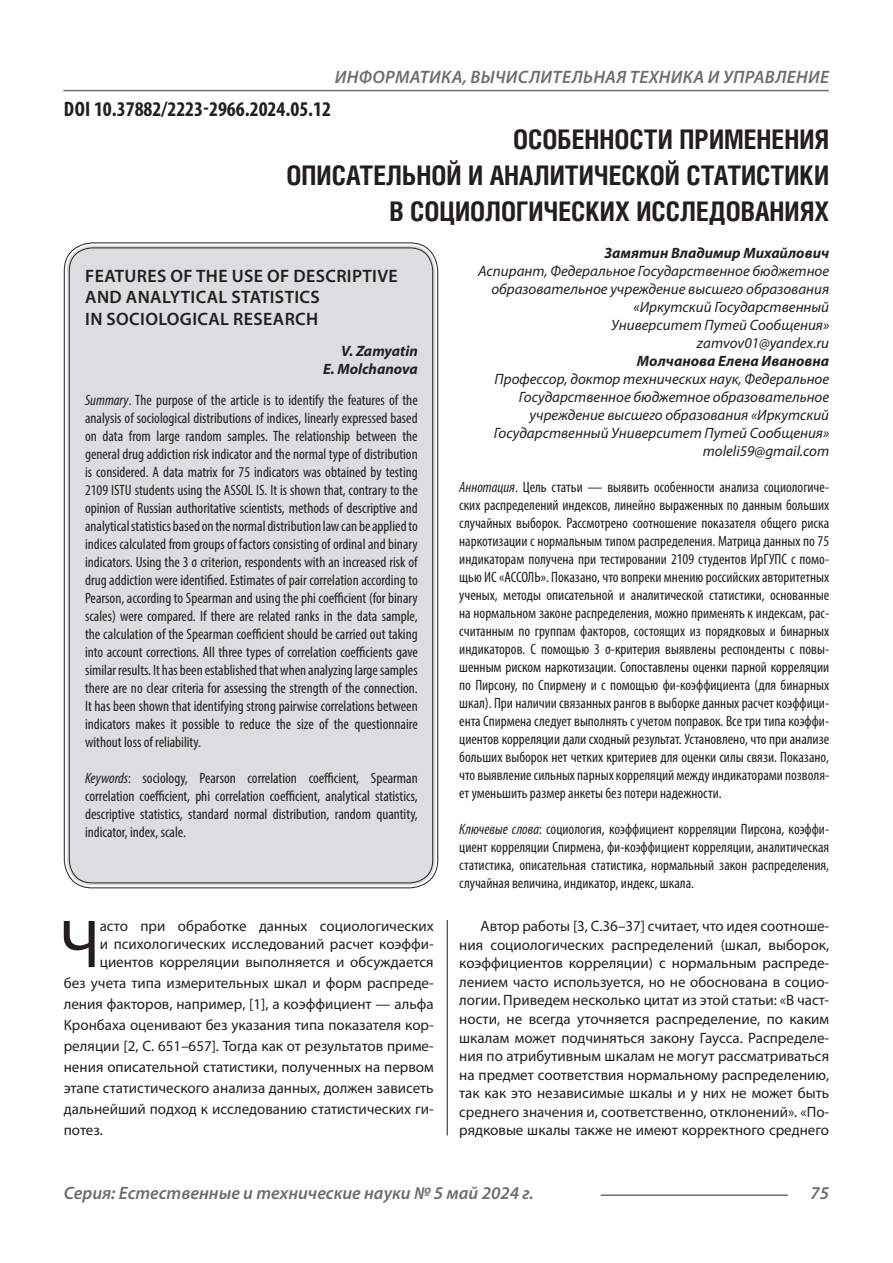
<style>
.page{position:relative;width:893px;height:1263px;background:#fff}
.page>*{position:absolute;margin:0;border:0;box-sizing:border-box;transform-origin:0 0}
.Статья_текст_первый{font:68.4px "Myriad Pro";color:#231f20}
.Статья_название{font:700 27px/36px "Helios Cond C";color:#231f20;text-align:right}
.ДОИ{font:700 condensed 21px "Myriad Pro";color:#231f20}
.t1{font:italic 600 18px "Myriad Pro";letter-spacing:.005em;color:#6c6d70}
.Статья_название_англ{font:600 18px/21.6px "Myriad Pro";letter-spacing:.02em;color:#231f20}
.Статья_аннотация_анг{font:condensed 15px/18px "Myriad Pro";color:#231f20;text-align:justify}
.Статья_аннотация_тек{font:condensed 15px/18px "Myriad Pro";color:#231f20;text-align:justify}
.Статья_текст{font:15px/18.6px "Myriad Pro";color:#231f20;text-align:justify}
.Статья_текст_первый-2{font:15px/21px "Myriad Pro";color:#231f20;text-align:justify}
.Статья_автор_инфо{font:italic 15px/18px "Myriad Pro";color:#231f20;text-align:right}
.Статья_автор_инфо-2{font:italic 700 15px "Myriad Pro";color:#231f20}
.Статья_автор_англ{font:italic 700 15px "Myriad Pro";color:#231f20}
.s1{font-style:italic}
</style>
<div class="page">
<hr style="left:447px;top:128px;width:1px;height:1007px;background:#231f20">
<hr style="left:63px;top:90px;width:766px;height:1px;background:#6c6d70">
<hr style="left:601px;top:1194px;width:187px;height:2px;background:#6c6d70">
<div style="left:442px;top:128px;width:10px;height:792px;background:#fff"></div>
<div style="left:67px;top:245px;width:368px;height:640px;background:#dcdddf;border-radius:26px"></div>
<p class="t1" style="left:335px;top:66px;width:496px">ИНФОРМАТИКА, ВЫЧИСЛИТЕЛЬНАЯ ТЕХНИКА И УПРАВЛЕНИЕ</p>
<p class="ДОИ" style="left:64px;top:96px;width:269px">DOI 10.37882/2223-2966.2024.05.12</p>
<p class="Статья_название" style="left:286px;top:121px;width:544px">ОСОБЕННОСТИ ПРИМЕНЕНИЯ<br>ОПИСАТЕЛЬНОЙ И АНАЛИТИЧЕСКОЙ СТАТИСТИКИ<br>В СОЦИОЛОГИЧЕСКИХ ИССЛЕДОВАНИЯХ</p>
<p class="Статья_автор_инфо-2" style="left:605px;top:243px;width:226px">Замятин Владимир Михайлович</p>
<p class="Статья_автор_инфо" style="left:478px;top:262px;width:353px">Аспирант, Федеральное Государственное бюджетное образовательное учреждение высшего образования «Иркутский Государственный<br>Университет Путей Сообщения»</p>
<p class="Статья_автор_инфо" style="left:697px;top:334px;width:134px">zamvov01@yandex.ru</p>
<p class="Статья_автор_инфо-2" style="left:637px;top:351px;width:194px">Молчанова Елена Ивановна</p>
<p class="Статья_автор_инфо" style="left:494px;top:370px;width:337px">Профессор, доктор технических наук, Федеральное Государственное бюджетное образовательное учреждение высшего образования «Иркутский Государственный Университет Путей Сообщения»</p>
<p class="Статья_автор_инфо" style="left:703px;top:442px;width:128px">moleli59@gmail.com</p>
<p class="Статья_аннотация_тек" style="left:459px;top:478px;width:371px"><span class="s1">Аннотация</span>. Цель статьи — выявить особенности анализа социологиче&shy;ских распределений индексов, линейно выраженных по данным больших случайных выборок. Рассмотрено соотношение показателя общего риска наркотизации с нормальным типом распределения. Матрица данных по 75 индикаторам получена при тестировании 2109 студентов ИрГУПС с помо&shy;щью ИС «АССОЛЬ». Показано, что вопреки мнению российских авторитетных ученых, методы описательной и аналитической статистики, основанные на нормальном законе распределения, можно применять к индексам, рас&shy;считанным по группам факторов, состоящих из порядковых и бинарных индикаторов. С помощью 3 σ-критерия выявлены респонденты с повы&shy;шенным риском наркотизации. Сопоставлены оценки парной корреляции по Пирсону, по Спирмену и с помощью фи-коэффициента (для бинарных шкал). При наличии связанных рангов в выборке данных расчет коэффици&shy;ента Спирмена следует выполнять с учетом поправок. Все три типа коэффи&shy;циентов корреляции дали сходный результат. Установлено, что при анализе больших выборок нет четких критериев для оценки силы связи. Показано, что выявление сильных парных корреляций между индикаторами позволя&shy;ет уменьшить размер анкеты без потери надежности.</p>
<p class="Статья_аннотация_тек" style="left:459px;top:820px;width:371px"><span class="s1">Ключевые слова</span>: социология, коэффициент корреляции Пирсона, коэффи&shy;циент корреляции Спирмена, фи-коэффициент корреляции, аналитическая статистика, описательная статистика, нормальный закон распределения, случайная величина, индикатор, индекс, шкала.</p>
<p class="Статья_название_англ" style="left:85px;top:265px;width:314px">FEATURES OF THE USE OF DESCRIPTIVE<br>AND ANALYTICAL STATISTICS<br>IN SOCIOLOGICAL RESEARCH</p>
<p class="Статья_автор_англ" style="left:341px;top:341px;width:78px">V. Zamyatin</p>
<p class="Статья_автор_англ" style="left:323px;top:359px;width:96px">E. Molchanova</p>
<p class="Статья_аннотация_анг" style="left:85px;top:391px;width:334px"><span class="s1">Summary</span>. The purpose of the article is to identify the features of the analysis of sociological distributions of indices, linearly expressed based on data from large random samples. The relationship between the general drug addiction risk indicator and the normal type of distribution is considered. A data matrix for 75 indicators was obtained by testing 2109 ISTU students using the ASSOL IS. It is shown that, contrary to the opinion of Russian authoritative scientists, methods of descriptive and analytical statistics based on the normal distribution law can be applied to indices calculated from groups of factors consisting of ordinal and binary indicators. Using the 3 σ criterion, respondents with an increased risk of drug addiction were identified. Estimates of pair correlation according to Pearson, according to Spearman and using the phi coefficient (for binary scales) were compared. If there are related ranks in the data sample, the calculation of the Spearman coefficient should be carried out taking into account corrections. All three types of correlation coefficients gave similar results. It has been established that when analyzing large samples there are no clear criteria for assessing the strength of the connection.<br>It has been shown that identifying strong pairwise correlations between indicators makes it possible to reduce the size of the questionnaire without loss of reliability.</p>
<p class="Статья_аннотация_анг" style="left:85px;top:769px;width:334px"><span class="s1">Keywords</span>: sociology, Pearson correlation coefficient, Spearman correlation coefficient, phi correlation coefficient, analytical statistics, descriptive statistics, standard normal distribution, random quantity, indicator, index, scale.</p>
<p class="Статья_текст_первый" style="left:59px;top:902px;width:42px">Ч</p>
<p class="Статья_текст_первый-2" style="left:100px;top:917px;width:335px;line-height:18px">асто при обработке данных социологических и психологических исследований расчет коэффи&shy;циентов корреляции выполняется и обсуждается</p>
<p class="Статья_текст_первый-2" style="left:64px;top:972px;width:371px">без учета типа измерительных шкал и форм распреде&shy;ления факторов, например, [1], а коэффициент — альфа Кронбаха оценивают без указания типа показателя кор&shy;реляции [2, С. 651–657]. Тогда как от результатов приме&shy;нения описательной статистики, полученных на первом этапе статистического анализа данных, должен зависеть дальнейший подход к исследованию статистических ги&shy;потез.</p>
<p class="Статья_текст" style="left:459px;top:916px;width:371px;text-indent:21px">Автор работы [3, C.36–37] считает, что идея соотноше&shy;ния социологических распределений (шкал, выборок, коэффициентов корреляции) с нормальным распреде&shy;лением часто используется, но не обоснована в социо&shy;логии. Приведем несколько цитат из этой статьи: «В част&shy;ности, не всегда уточняется распределение, по каким шкалам может подчиняться закону Гаусса. Распределе&shy;ния по атрибутивным шкалам не могут рассматриваться на предмет соответствия нормальному распределению, так как это независимые шкалы и у них не может быть среднего значения и, соответственно, отклонений». «По&shy;рядковые шкалы также не имеют корректного среднего</p>
<p class="t1" style="left:64px;top:1182px;width:471px">Серия: Естественные и технические науки № 5 май 2024 г.</p>
<p class="t1" style="left:810px;top:1182px;width:20px">75</p>
</div>
